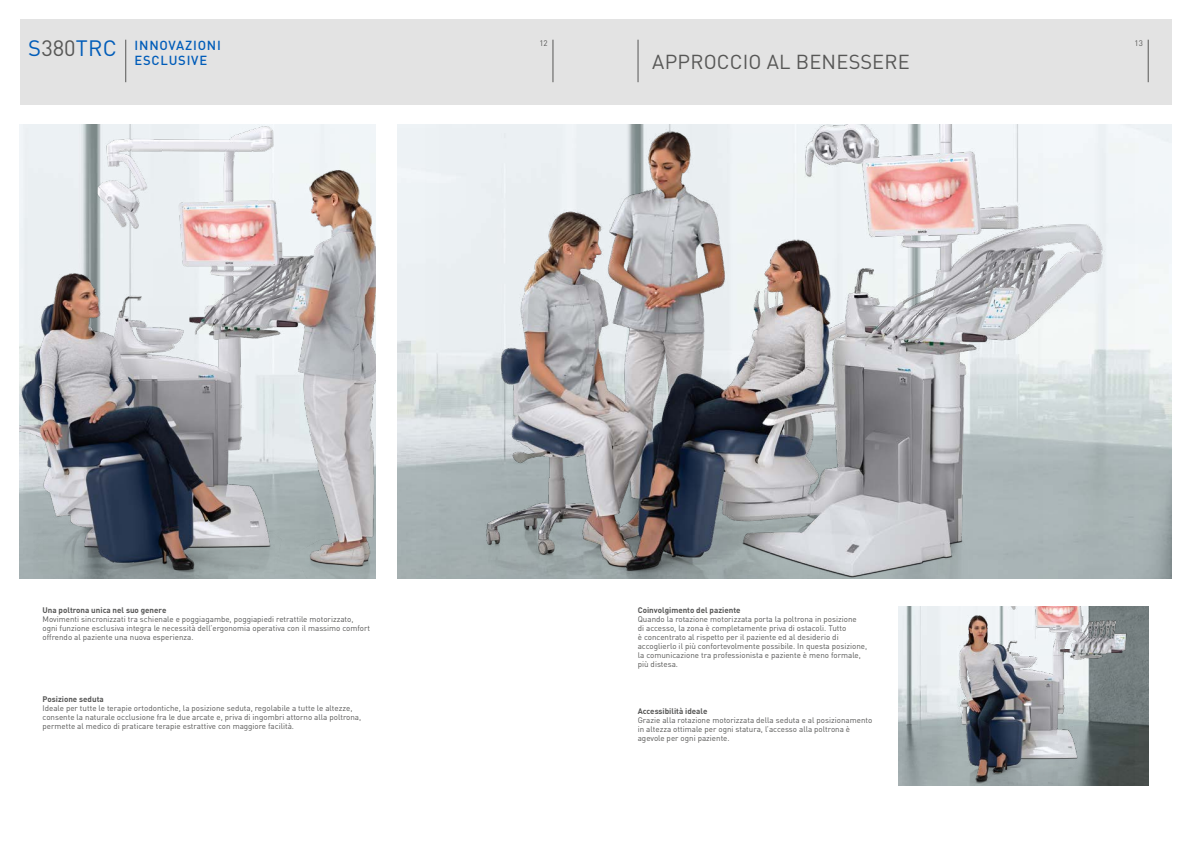
<style>
.page{position:relative;width:1191px;height:842px;background:#fff}
.page>*{position:absolute;margin:0;border:0;box-sizing:border-box;transform-origin:0 0}
.t1{font:22px "DIN Pro";letter-spacing:.005em;color:#005cb9}
._01_titolo{font:20px "DIN Pro";letter-spacing:.01em;color:#575756}
.t2{font:500 13px "DIN Pro";letter-spacing:.06em;color:#005cb9}
._05_corpo_testo_box{font:8px/9px "DIN Pro";color:#575756}
._04_titolo_box{font:700 8px "DIN Pro";color:#575756}
.s1{color:#575756}
</style>
<div class="page">
<div style="left:20px;top:20px;width:1151px;height:85px;background:#e3e3e3"></div>
<hr style="left:125px;top:40px;width:1px;height:42px;background:#575756">
<hr style="left:553px;top:40px;width:1px;height:42px;background:#575756">
<hr style="left:1148px;top:40px;width:1px;height:42px;background:#575756">
<hr style="left:638px;top:40px;width:1px;height:42px;background:#575756">
<img style="left:20px;top:125px;width:355px;height:453px">
<img style="left:1134px;top:607px;width:14px;height:178px">
<img style="left:899px;top:607px;width:235px;height:178px">
<img style="left:34px;top:307px;width:341px;height:271px">
<img style="left:425px;top:125px;width:709px;height:453px">
<h1 class="t1" style="left:28px;top:33px;width:90px">S<span class="s1">380</span>TRC</h1>
<p class="_05_corpo_testo_box" style="left:539px;top:38px;width:10px">12</p>
<p class="_05_corpo_testo_box" style="left:1134px;top:38px;width:10px">13</p>
<p class="_01_titolo" style="left:652px;top:48px;width:259px">APPROCCIO AL BENESSERE</p>
<p class="t2" style="left:135px;top:36px;width:88px">INNOVAZIONI</p>
<p class="t2" style="left:135px;top:52px;width:74px">ESCLUSIVE</p>
<p class="_04_titolo_box" style="left:43px;top:604px;width:125px">Una poltrona unica nel suo genere</p>
<p class="_05_corpo_testo_box" style="left:43px;top:614px;width:329px">Movimenti sincronizzati tra schienale e poggiagambe, poggiapiedi retrattile motorizzato, ogni funzione esclusiva integra le necessità dell’ergonomia operativa con il massimo comfort offrendo al paziente una nuova esperienza.</p>
<p class="_04_titolo_box" style="left:43px;top:694px;width:63px">Posizione seduta</p>
<p class="_05_corpo_testo_box" style="left:43px;top:703px;width:320px">Ideale per tutte le terapie ortodontiche, la posizione seduta, regolabile a tutte le altezze, consente la naturale occlusione fra le due arcate e, priva di ingombri attorno alla poltrona, permette al medico di praticare terapie estrattive con maggiore facilità.</p>
<p class="_04_titolo_box" style="left:638px;top:604px;width:104px">Coinvolgimento del paziente</p>
<p class="_05_corpo_testo_box" style="left:638px;top:614px;width:231px">Quando la rotazione motorizzata porta la poltrona in posizione<br>di accesso, la zona è completamente priva di ostacoli. Tutto<br>è concentrato al rispetto per il paziente ed al desiderio di accoglierlo il più confortevolmente possibile. In questa posizione, la comunicazione tra professionista e paziente è meno formale, più distesa.</p>
<p class="_04_titolo_box" style="left:638px;top:705px;width:71px">Accessibilità ideale</p>
<p class="_05_corpo_testo_box" style="left:638px;top:715px;width:236px">Grazie alla rotazione motorizzata della seduta e al posizionamento in altezza ottimale per ogni statura, l’accesso alla poltrona è agevole per ogni paziente.</p>
</div>
